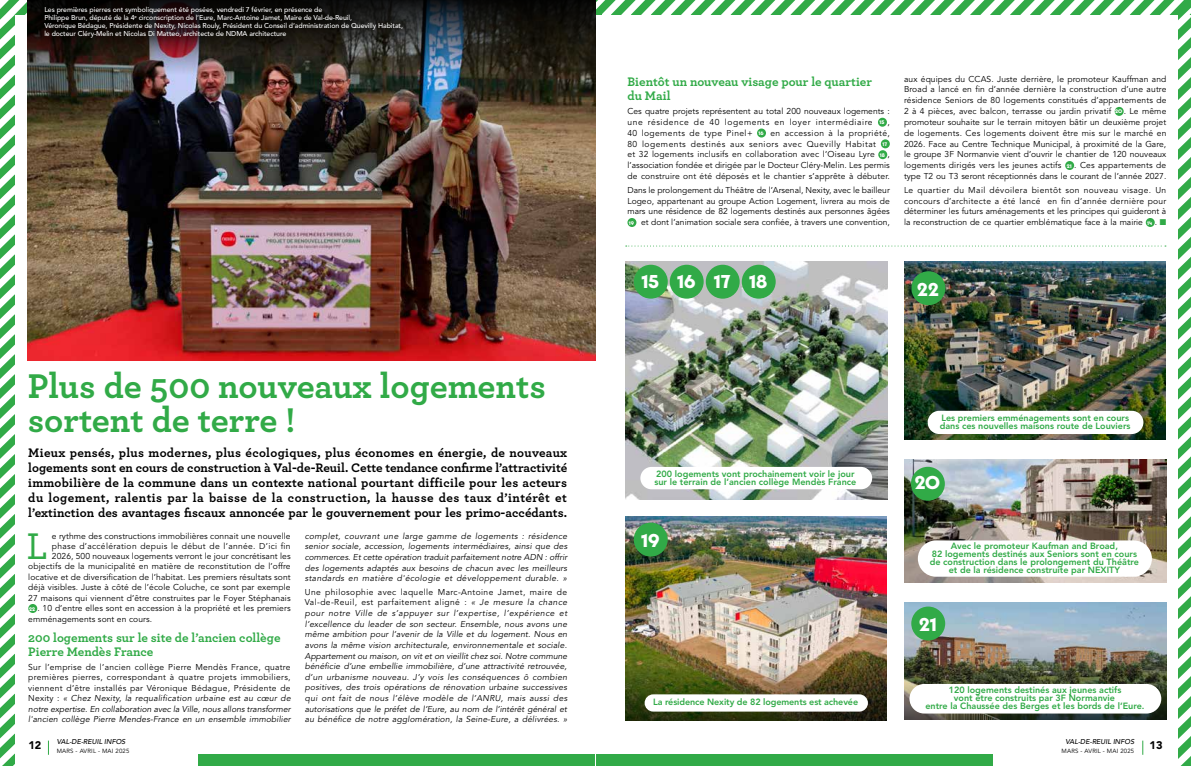
<style>
.page{position:relative;width:1191px;height:766px;background:#fff}
.page>*{position:absolute;margin:0;border:0;box-sizing:border-box;transform-origin:0 0}
.t1{font:500 38.9px "Archer";color:#31aa47}
.t2{font:700 36px/34px "Archer";color:#31aa47}
.t3{font:700 20px "Paris 2024";letter-spacing:.01em;color:#fff}
.t4{font:700 13px/15px "Archer";letter-spacing:.005em;color:#000;text-align:justify}
.t5{font:700 13px/14.5px "Archer";color:#31aa47}
.t6{font:900 11px "Avenir LT Std";color:#000}
.t7{font:800 9px/8px "Avenir LT Std";color:#31aa47}
.t8{font:8.5px/10.8px "Avenir LT Std";letter-spacing:.01em;color:#000;text-align:justify}
.t9{font:italic 8.5px/10.6px "Avenir LT Std";letter-spacing:.02em;color:#000;text-align:justify}
.t10{font:8.5px "Avenir LT Std";letter-spacing:.035em;color:#000}
.t11{font:500 7px/8px "Avenir LT Std";letter-spacing:-.01em;color:#fff}
.t12{font:italic 500 7px "Avenir LT Std";color:#000}
.t13{font:6px "Avenir LT Std";letter-spacing:.03em;color:#000}
.s1{font-family:"Paris 2024";font-weight:700;font-size:5.6px;color:#fff}
.s2{font-style:italic}
.s3{font-style:normal}
.s4{color:#31aa47}
</style>
<div class="page">
<img style="left:0;top:0;width:1191px;height:765px">
<img style="left:27px;top:0;width:568px;height:360px">
<svg style="left:29px;top:0;width:388px;height:52px;background:#1a1311"></svg>
<div style="left:670px;top:265px;width:33px;height:33px;background:#31aa47;border-radius:50%"></div>
<div style="left:706px;top:265px;width:33px;height:33px;background:#31aa47;border-radius:50%"></div>
<div style="left:742px;top:265px;width:33px;height:33px;background:#31aa47;border-radius:50%"></div>
<p class="t11" style="left:44px;top:6px;width:360px">Les premières pierres ont symboliquement été posées, vendredi 7 février, en présence de<br>Philippe Brun, député de la 4<sup>e</sup> circonscription de l’Eure, Marc-Antoine Jamet, Maire de Val-de-Reuil,<br>Véronique Bédague, Présidente de Nexity, Nicolas Rouly, Président du Conseil d’administration de Quevilly Habitat, le docteur Cléry-Melin et Nicolas Di Matteo, architecte de NDMA architecture</p>
<h2 class="t2" style="left:28px;top:366px;width:520px">Plus de 500 nouveaux logements sortent de terre !</h2>
<p class="t4" style="left:28px;top:444px;width:540px">Mieux pensés, plus modernes, plus écologiques, plus économes en énergie, de nouveaux logements sont en cours de construction à Val-de-Reuil. Cette tendance confirme l’attractivité immobilière de la commune dans un contexte national pourtant difficile pour les acteurs du logement, ralentis par la baisse de la construction, la hausse des taux d’intérêt et l’extinction des avantages fiscaux annoncée par le gouvernement pour les primo-accédants.</p>
<h1 class="t1" style="left:26px;top:517px;width:23px">L</h1>
<p class="t8" style="left:52px;top:530px;width:240px">e rythme des constructions immobilières connait une nouvelle</p>
<p class="t10" style="left:52px;top:540px;width:240px">phase d’accélération depuis le début de l’année. D’ici fin</p>
<p class="t8" style="left:52px;top:550px;width:240px">2026, 500 nouveaux logements verront le jour concrétisant les</p>
<p class="t8" style="left:28px;top:561px;width:264px">objectifs de la municipalité en matière de reconstitution de l’offre</p>
<p class="t8" style="left:28px;top:571px;width:264px">locative et de diversification de l’habitat. Les premiers résultats sont</p>
<p class="t8" style="left:28px;top:582px;width:264px">déjà visibles. Juste à côté de l’école Coluche, ce sont par exemple</p>
<p class="t8" style="left:28px;top:592px;width:264px">27 maisons qui viennent d’être construites par le Foyer Stéphanais</p>
<p class="t8" style="left:29px;top:603px;width:263px"><span class="s1">22</span> . 10 d’entre elles sont en accession à la propriété et les premiers</p>
<p class="t8" style="left:28px;top:613px;width:125px">emménagements sont en cours.</p>
<h3 class="t5" style="left:28px;top:629px;width:254px">200 logements sur le site de l’ancien collège<br>Pierre Mendès France</h3>
<p class="t8" style="left:28px;top:661px;width:264px;line-height:10.5px">Sur l’emprise de l’ancien collège Pierre Mendès France, quatre premières pierres, correspondant à quatre projets immobiliers, viennent d’être installés par Véronique Bédague, Présidente de Nexity : <span class="s2">« Chez Nexity, la requalification urbaine est au cœur de notre expertise. En collaboration avec la Ville, nous allons transformer l'ancien collège Pierre Mendes-France en un ensemble immobilier</span></p>
<p class="t9" style="left:305px;top:530px;width:264px">complet, couvrant une large gamme de logements : résidence senior sociale, accession, logements intermédiaires, ainsi que des commerces. Et cette opération traduit parfaitement notre ADN : offrir des logements adaptés aux besoins de chacun avec les meilleurs standards en matière d'écologie et développement durable. »</p>
<p class="t9" style="left:305px;top:586px;width:264px"><span class="s3">Une philosophie avec laquelle Marc-Antoine Jamet, maire de Val-de-Reuil, est parfaitement aligné :</span> « Je mesure la chance pour notre Ville de s’appuyer sur l’expertise, l’expérience et l’excellence du leader de son secteur. Ensemble, nous avons une même ambition pour l’avenir de la Ville et du logement. Nous en avons la même vision architecturale, environnementale et sociale.<br>Appartement ou maison, on vit et on vieillit chez soi. Notre commune bénéficie d’une embellie immobilière, d’une attractivité retrouvée, d’un urbanisme nouveau. J’y vois les conséquences ô combien positives, des trois opérations de rénovation urbaine successives qui ont fait de nous l’élève modèle de l’ANRU, mais aussi des autorisations que le préfet de l’Eure, au nom de l’intérêt général et au bénéfice de notre agglomération, la Seine-Eure, a délivrées. »</p>
<h3 class="t5" style="left:627px;top:73px;width:246px;line-height:14.8px">Bientôt un nouveau visage pour le quartier du Mail</h3>
<p class="t8" style="left:627px;top:106px;width:264px;text-align:left">Ces quatre projets représentent au total 200 nouveaux logements : une résidence de 40 logements en loyer intermédiaire <span class="s1">15</span> , 40 logements de type Pinel+ <span class="s1">16</span> en accession à la propriété, 80 logements destinés aux seniors avec Quevilly Habitat <span class="s1">17 </span>et 32 logements inclusifs en collaboration avec l’Oiseau Lyre <span class="s1">18</span> , l’association fondée et dirigée par le Docteur Cléry-Melin. Les permis de construire ont été déposés et le chantier s’apprête à débuter.</p>
<p class="t8" style="left:627px;top:184px;width:264px">Dans le prolongement du Théâtre de l’Arsenal, Nexity, avec le bailleur Logeo, appartenant au groupe Action Logement, livrera au mois de mars une résidence de 82 logements destinés aux personnes âgées <span class="s1">19</span> et dont l’animation sociale sera confiée, à travers une convention,</p>
<p class="t8" style="left:904px;top:73px;width:264px">aux équipes du CCAS. Juste derrière, le promoteur Kauffman and Broad a lancé en fin d’année dernière la construction d’une autre résidence Seniors de 80 logements constitués d’appartements de 2 à 4 pièces, avec balcon, terrasse ou jardin privatif <span class="s1">20</span> . Le même promoteur souhaite sur le terrain mitoyen bâtir un deuxième projet de logements. Ces logements doivent être mis sur le marché en 2026. Face au Centre Technique Municipal, à proximité de la Gare, le groupe 3F Normanvie vient d’ouvrir le chantier de 120 nouveaux logements dirigés vers les jeunes actifs <span class="s1">21</span> . Ces appartements de type T2 ou T3 seront réceptionnés dans le courant de l’année 2027.</p>
<p class="t8" style="left:904px;top:184px;width:264px">Le quartier du Mail dévoilera bientôt son nouveau visage. Un concours d’architecte a été lancé en fin d’année dernière pour déterminer les futurs aménagements et les principes qui guideront à la reconstruction de ce quartier emblématique face à la mairie <span class="s1">14</span> . <span class="s4">■</span></p>
<h3 class="t3" style="left:641px;top:270px;width:19px">15</h3>
<h3 class="t3" style="left:677px;top:270px;width:92px">16 17 18</h3>
<h3 class="t3" style="left:917px;top:278px;width:23px">22</h3>
<p class="t7" style="left:654px;top:469px;width:203px">200 logements vont prochainement voir le jour sur le terrain de l’ancien collège Mendès France</p>
<h3 class="t3" style="left:641px;top:529px;width:20px">19</h3>
<p class="t7" style="left:653px;top:698px;width:207px">La résidence Nexity de 82 logements est achevée</p>
<p class="t7" style="left:939px;top:413px;width:192px">Les premiers emménagements sont en cours dans ces nouvelles maisons route de Louviers</p>
<h3 class="t3" style="left:914px;top:471px;width:27px">20</h3>
<p class="t7" style="left:929px;top:541px;width:211px;text-align:center">Avec le promoteur Kaufman and Broad,<br>82 logements destinés aux Seniors sont en cours de construction dans le prolongement du Théâtre et de la résidence construite par NEXITY</p>
<h3 class="t3" style="left:919px;top:613px;width:19px">21</h3>
<p class="t7" style="left:925px;top:685px;width:221px;text-align:center">120 logements destinés aux jeunes actifs<br>vont être construits par 3F Normanvie<br>entre la Chaussée des Berges et les bords de l’Eure.</p>
<p class="t12" style="left:57px;top:737px;width:70px">VAL-DE-REUIL INFOS</p>
<p class="t13" style="left:57px;top:747px;width:74px">MARS - AVRIL - MAI 2025</p>
<p class="t12" style="left:1065px;top:737px;width:70px">VAL-DE-REUIL INFOS</p>
<p class="t13" style="left:1061px;top:747px;width:74px">MARS - AVRIL - MAI 2025</p>
<p class="t6" style="left:28px;top:738px;width:15px">12</p>
<p class="t6" style="left:1149px;top:738px;width:15px">13</p>
</div>
